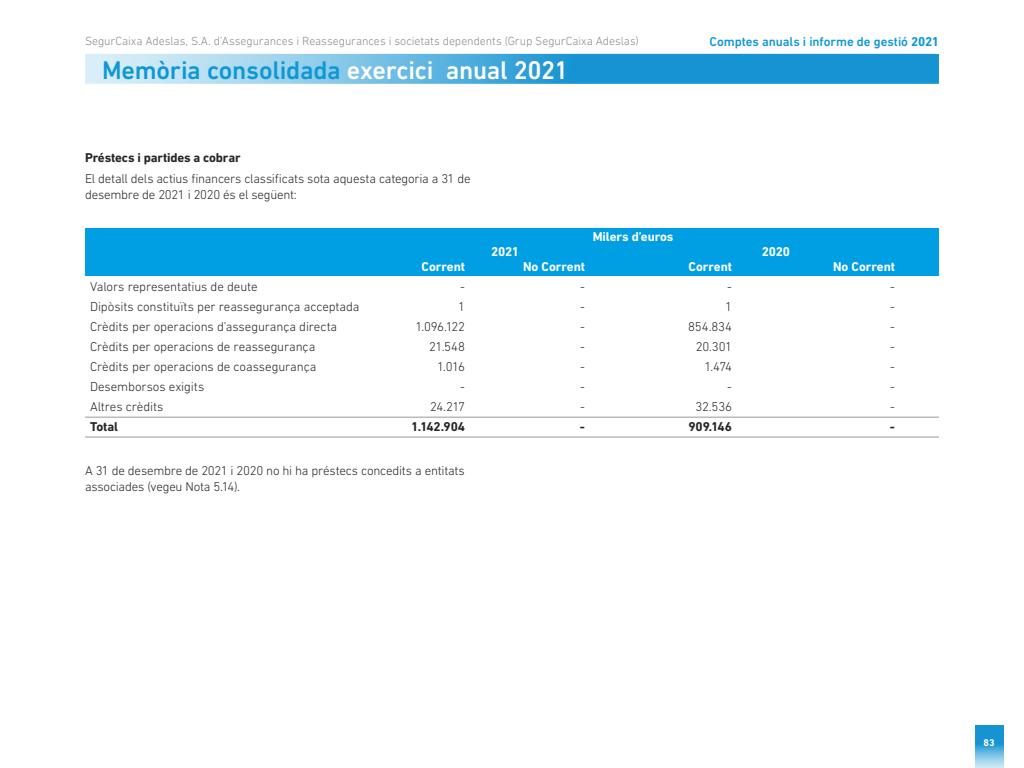
<style>
.page{position:relative;width:1024px;height:768px;background:#fff}
.page>*{position:absolute;margin:0;border:0;box-sizing:border-box;transform-origin:0 0}
.t1{font:500 26px "DIN Next LT Pro";letter-spacing:-.01em;color:#0e97d5}
.t2{font:300 13px/16px "DIN Next LT Pro";letter-spacing:-.01em;color:#262626}
.t3{font:700 13px "DIN Next LT Pro";letter-spacing:-.005em;color:#fff}
.t4{font:700 13px "DIN Next LT Pro";letter-spacing:-.01em;color:#262626}
.t5{font:500 13px "DIN Next LT Pro";letter-spacing:-.005em;color:#0e97d5}
.t6{font:300 12px "DIN Next LT Pro";letter-spacing:-.005em;color:#8c8b8b}
.t7{font:700 10px "DIN Next LT Pro";color:#fff}
.s1{font-weight:700}
.s2{color:#fff}
</style>
<div class="page">
<svg style="left:85px;top:54px;width:854px;height:30px;background:#56b1de"></svg>
<img style="left:975px;top:725px;width:28px;height:43px">
<div style="left:85px;top:228px;width:854px;height:48px;background:#009fe3"></div>
<hr style="left:85px;top:437px;width:854px;height:1px;background:#999">
<hr style="left:85px;top:417px;width:854px;height:1px;background:#999">
<p class="t6" style="left:85px;top:34px;width:555px">SegurCaixa Adeslas, S.A. d’Assegurances i Reassegurances i societats dependents (Grup SegurCaixa Adeslas)</p>
<p class="t5" style="left:710px;top:34px;width:231px">Comptes anuals i informe de gestió <span class="s1">2021</span></p>
<h1 class="t1" style="left:102px;top:55px;width:468px">Memòria consolidada <span class="s2">exercici anual 2021</span></h1>
<p class="t4" style="left:85px;top:150px;width:157px">Préstecs i partides a cobrar</p>
<p class="t2" style="left:85px;top:170px;width:387px">El detall dels actius financers classificats sota aquesta categoria a 31 de desembre de 2021 i 2020 és el següent:</p>
<p class="t3" style="left:593px;top:229px;width:82px">Milers d’euros</p>
<p class="t3" style="left:491px;top:244px;width:29px">2021</p>
<p class="t3" style="left:762px;top:244px;width:30px">2020</p>
<p class="t3" style="left:422px;top:259px;width:45px">Corrent</p>
<p class="t3" style="left:523px;top:259px;width:64px">No Corrent</p>
<p class="t3" style="left:689px;top:259px;width:45px">Corrent</p>
<p class="t3" style="left:833px;top:259px;width:64px">No Corrent</p>
<p class="t2" style="left:90px;top:279px;width:169px">Valors representatius de deute</p>
<p class="t2" style="left:460px;top:279px;width:6px">-</p>
<p class="t2" style="left:580px;top:279px;width:6px">-</p>
<p class="t2" style="left:727px;top:279px;width:6px">-</p>
<p class="t2" style="left:890px;top:279px;width:6px">-</p>
<p class="t2" style="left:90px;top:299px;width:271px">Dipòsits constituïts per reassegurança acceptada</p>
<p class="t2" style="left:458px;top:299px;width:8px">1</p>
<p class="t2" style="left:580px;top:299px;width:6px">-</p>
<p class="t2" style="left:725px;top:299px;width:8px">1</p>
<p class="t2" style="left:890px;top:299px;width:6px">-</p>
<p class="t2" style="left:90px;top:319px;width:249px">Crèdits per operacions d’assegurança directa</p>
<p class="t2" style="left:415px;top:319px;width:51px">1.096.122</p>
<p class="t2" style="left:580px;top:319px;width:6px">-</p>
<p class="t2" style="left:688px;top:319px;width:45px">854.834</p>
<p class="t2" style="left:890px;top:319px;width:6px">-</p>
<p class="t2" style="left:90px;top:339px;width:227px">Crèdits per operacions de reassegurança</p>
<p class="t2" style="left:429px;top:339px;width:37px">21.548</p>
<p class="t2" style="left:580px;top:339px;width:6px">-</p>
<p class="t2" style="left:696px;top:339px;width:38px">20.301</p>
<p class="t2" style="left:890px;top:339px;width:6px">-</p>
<p class="t2" style="left:90px;top:359px;width:228px">Crèdits per operacions de coassegurança</p>
<p class="t2" style="left:437px;top:359px;width:29px">1.016</p>
<p class="t2" style="left:580px;top:359px;width:6px">-</p>
<p class="t2" style="left:705px;top:359px;width:29px">1.474</p>
<p class="t2" style="left:890px;top:359px;width:6px">-</p>
<p class="t2" style="left:90px;top:379px;width:116px">Desemborsos exigits</p>
<p class="t2" style="left:460px;top:379px;width:6px">-</p>
<p class="t2" style="left:580px;top:379px;width:6px">-</p>
<p class="t2" style="left:727px;top:379px;width:6px">-</p>
<p class="t2" style="left:890px;top:379px;width:6px">-</p>
<p class="t2" style="left:90px;top:399px;width:75px">Altres crèdits</p>
<p class="t2" style="left:430px;top:399px;width:37px">24.217</p>
<p class="t2" style="left:580px;top:399px;width:6px">-</p>
<p class="t2" style="left:696px;top:399px;width:38px">32.536</p>
<p class="t2" style="left:890px;top:399px;width:6px">-</p>
<p class="t4" style="left:90px;top:419px;width:30px">Total</p>
<p class="t4" style="left:411px;top:419px;width:55px">1.142.904</p>
<p class="t4" style="left:580px;top:419px;width:7px">-</p>
<p class="t4" style="left:689px;top:419px;width:45px">909.146</p>
<p class="t4" style="left:890px;top:419px;width:7px">-</p>
<p class="t2" style="left:85px;top:462px;width:381px">A 31 de desembre de 2021 i 2020 no hi ha préstecs concedits a entitats associades (vegeu Nota 5.14).</p>
<p class="t7" style="left:984px;top:737px;width:13px">83</p>
</div>
